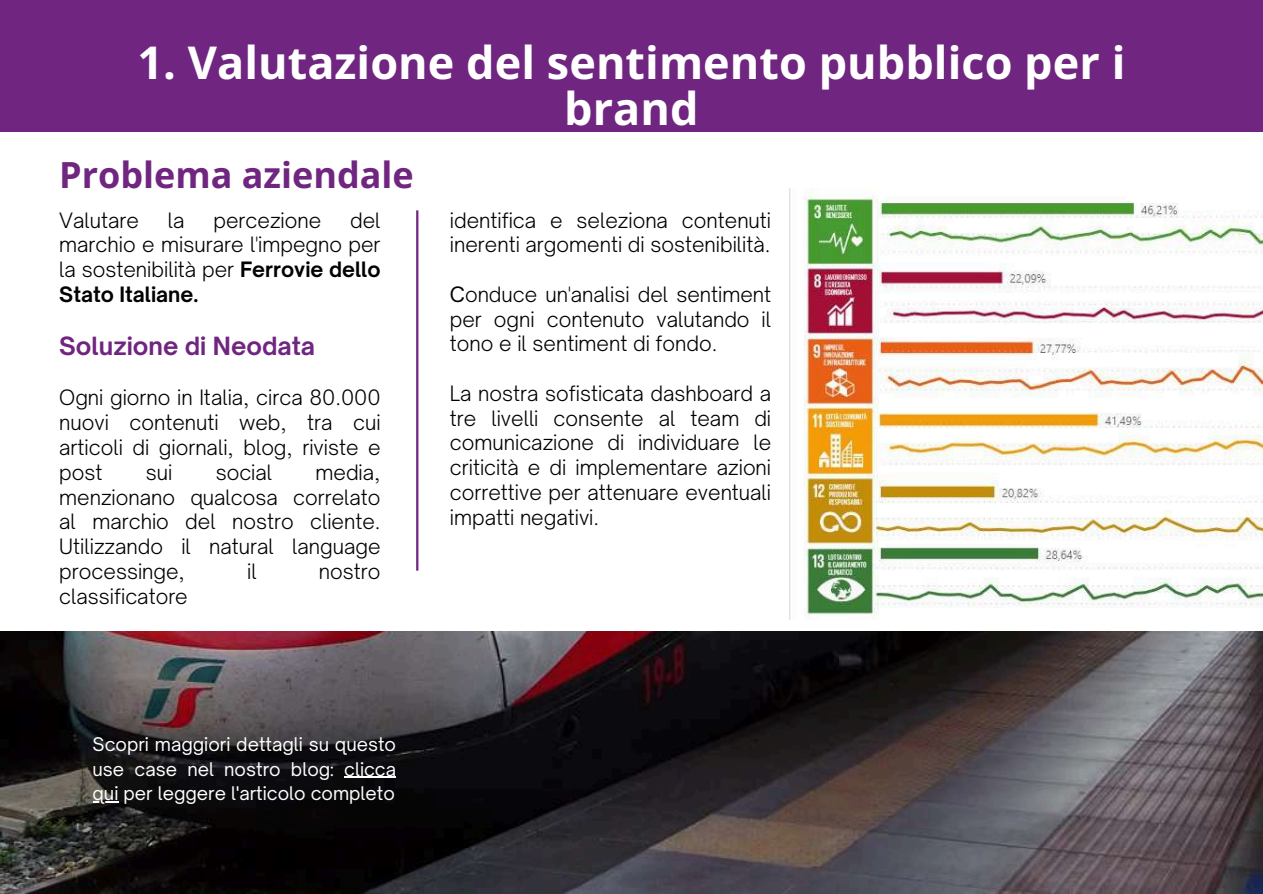
<style>
.page{position:relative;width:1263px;height:894px;background:#fff}
.page>*{position:absolute;margin:0;border:0;box-sizing:border-box;transform-origin:0 0}
.t1{font:700 45px/46.2px "Open Sans";color:#fff;text-align:center}
.t2{font:700 36px "Open Sans";color:#702580}
.t3{font:700 24px "Open Sauce One";color:#702580}
.t4{font:300 20.25px/24.8px "Open Sauce One";color:#000;text-align:justify}
.t5{font:18px/24.8px "Open Sauce One";color:#fff;text-align:justify}
.s1{font-weight:700}
.s2{font-weight:400}
</style>
<div class="page">
<div style="left:0;top:0;width:1263px;height:132px;background:#702580"></div>
<img style="left:0;top:631px;width:1263px;height:262px">
<hr style="left:344px;top:776px;width:52px;height:1px;background:#fff">
<svg style="left:93px;top:801px;width:25px;height:1px"></svg>
<hr style="left:416px;top:210px;width:2px;height:360px;background:#702580">
<img style="left:789px;top:189px;width:474px;height:430px">
<h1 class="t1" style="left:137px;top:38px;width:989px">1. Valutazione del sentimento pubblico per i brand</h1>
<h2 class="t2" style="left:59px;top:149px;width:356px">Problema aziendale</h2>
<p class="t4" style="left:59px;top:207px;width:81px">Valutare</p>
<p class="t4" style="left:168px;top:207px;width:18px">la</p>
<p class="t4" style="left:213px;top:207px;width:109px">percezione</p>
<p class="t4" style="left:59px;top:207px;width:323px;text-indent:291px">del marchio e misurare l'impegno per la sostenibilità per <span class="s1">Ferrovie dello Stato Italiane.</span></p>
<p class="t3" style="left:59px;top:330px;width:257px">Soluzione di Neodata</p>
<p class="t4" style="left:59px;top:385px;width:323px">Ogni giorno in Italia, circa 80.000 nuovi contenuti web, tra cui articoli di giornali, blog, riviste e post</p>
<p class="t4" style="left:59px;top:459px;width:323px;text-indent:256px">media, menzionano qualcosa correlato al marchio del nostro cliente.<br>Utilizzando il natural language processinge,</p>
<p class="t4" style="left:146px;top:459px;width:28px">sui</p>
<p class="t4" style="left:216px;top:459px;width:58px">social</p>
<p class="t4" style="left:247px;top:558px;width:11px">il</p>
<p class="t4" style="left:319px;top:558px;width:63px">nostro</p>
<p class="t4" style="left:59px;top:583px;width:130px">classificatore</p>
<p class="t4" style="left:450px;top:207px;width:323px">identifica e seleziona contenuti inerenti argomenti di sostenibilità.</p>
<p class="t4" style="left:450px;top:282px;width:323px"><span class="s2">C</span>onduce un'analisi del sentiment per ogni contenuto valutando il tono e il sentiment di fondo.</p>
<p class="t4" style="left:450px;top:381px;width:323px">La nostra sofisticata dashboard a tre livelli consente al team di comunicazione di individuare le criticità e di implementare azioni correttive per attenuare eventuali impatti negativi.</p>
<p class="t5" style="left:93px;top:731px;width:305px">Scopri maggiori dettagli su questo use case nel nostro blog: clicca qui per leggere l'articolo completo</p>
</div>
